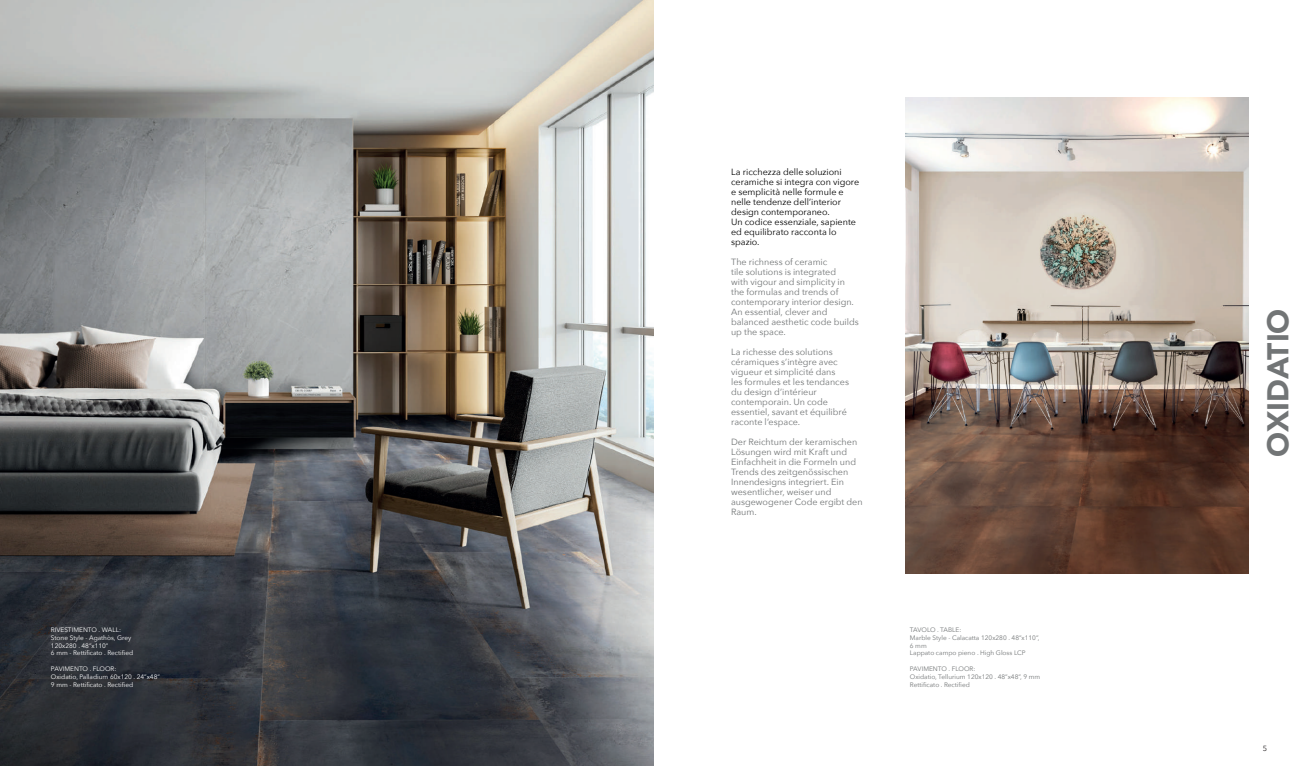
<style>
.page{position:relative;width:1304px;height:766px;background:#fff}
.page>*{position:absolute;margin:0;border:0;box-sizing:border-box;transform-origin:0 0}
.t1{font:900 30px "Avenir";color:#727576}
.t2{font:9px/10px "Avenir Next";color:#727576}
.t3{font:9px/10px "Avenir Next";color:#000001}
.t4{font:7.5px "Avenir Next";color:#231f20}
.t5{font:6.5px/7.8px "Avenir Next";color:#727576}
.t6{font:6.5px/7.8px "Avenir Next";color:#fff}
</style>
<div class="page">
<img style="left:905px;top:98px;width:343px;height:475px">
<img style="left:0;top:0;width:653px;height:765px">
<p class="t6" style="left:51px;top:625px;width:84px">RIVESTIMENTO . WALL:<br>Stone Style - Agathòs, Grey<br>120x280 . 48”x110”<br>6 mm - Rettificato . Rectified</p>
<p class="t6" style="left:51px;top:664px;width:111px">PAVIMENTO . FLOOR:<br>Oxidatio, Palladium 60x120 . 24”x48”<br>9 mm - Rettificato . Rectified</p>
<p class="t3" style="left:731px;top:166px;width:130px">La ricchezza delle soluzioni ceramiche si integra con vigore e semplicità nelle formule e nelle tendenze dell’interior design contemporaneo.<br>Un codice essenziale, sapiente ed equilibrato racconta lo spazio.</p>
<p class="t2" style="left:731px;top:256px;width:129px">The richness of ceramic<br>tile solutions is integrated<br>with vigour and simplicity in the formulas and trends of contemporary interior design.<br>An essential, clever and balanced aesthetic code builds up the space.</p>
<p class="t2" style="left:731px;top:346px;width:119px">La richesse des solutions céramiques s’intègre avec vigueur et simplicité dans les formules et les tendances du design d’intérieur contemporain. Un code essentiel, savant et équilibré raconte l’espace.</p>
<p class="t2" style="left:731px;top:436px;width:133px">Der Reichtum der keramischen<br>Lösungen wird mit Kraft und<br>Einfachheit in die Formeln und<br>Trends des zeitgenössischen<br>Innendesigns integriert. Ein wesentlicher, weiser und ausgewogener Code ergibt den<br>Raum.</p>
<p class="t5" style="left:910px;top:625px;width:131px">TAVOLO . TABLE:<br>Marble Style - Calacatta 120x280 . 48”x110”,<br>6 mm<br>Lappato campo pieno . High Gloss LCP</p>
<p class="t5" style="left:910px;top:664px;width:132px">PAVIMENTO . FLOOR:<br>Oxidatio, Tellurium 120x120 . 48”x48”, 9 mm<br>Rettificato . Rectified</p>
<h1 class="t1" style="left:1252px;top:457px;width:150px;rotate:-90deg">OXIDATIO</h1>
<p class="t4" style="left:1263px;top:742px;width:6px">5</p>
</div>
